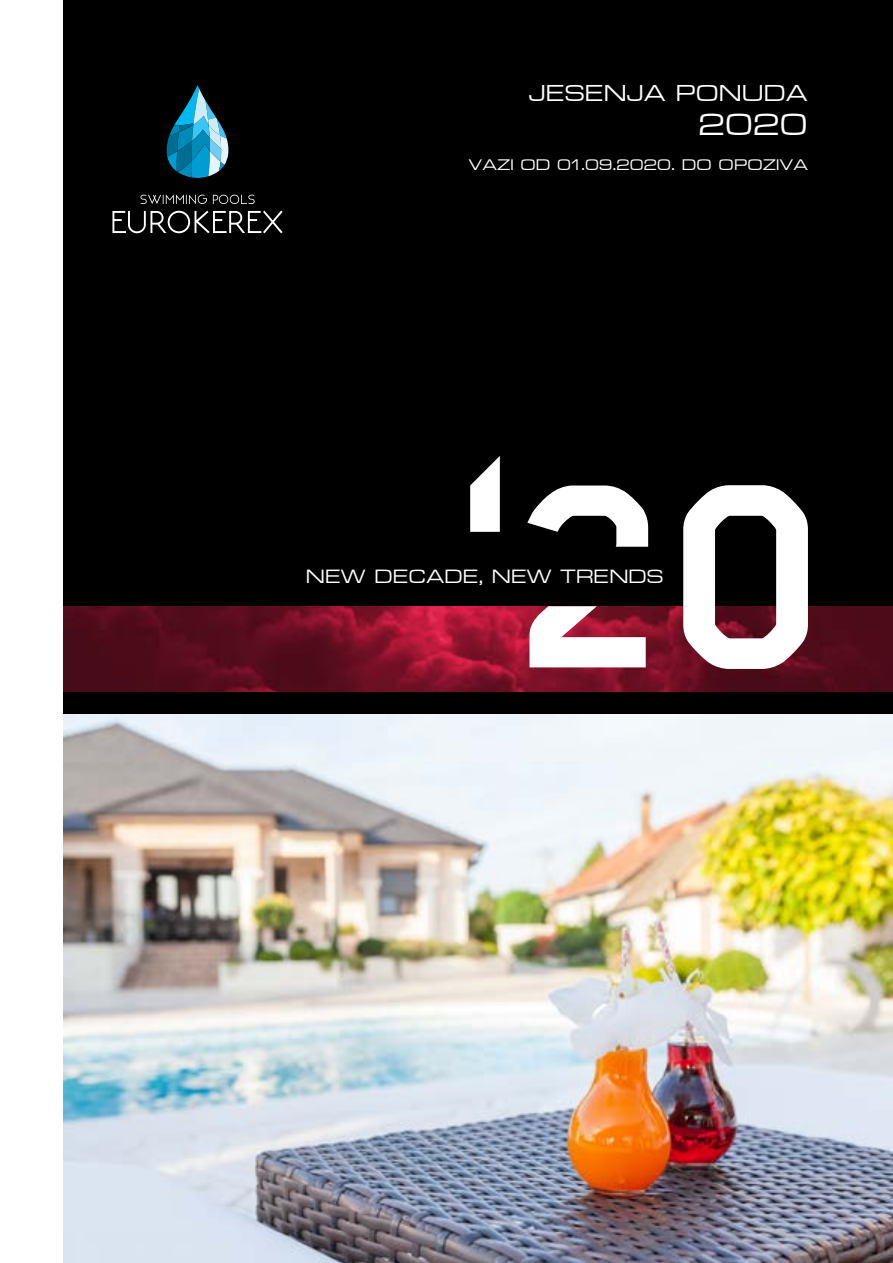
<style>
.page{position:relative;width:893px;height:1263px;background:#fff}
.page>*{position:absolute;margin:0;border:0;box-sizing:border-box;transform-origin:0 0}
.t1{font:36px "Metrostyle Extended";color:#fff}
.t2{font:27px "Metrostyle Extended";color:#fff}
.t3{font:22.5px "Metrostyle Extended";color:#fff}
.t4{font:18px "Metrostyle Extended";color:#fff}
</style>
<div class="page">
<div style="left:64px;top:0;width:829px;height:1263px;background:#000"></div>
<svg style="left:167px;top:85px;width:61px;height:93px"></svg>
<svg style="left:140px;top:194px;width:115px;height:10px"></svg>
<svg style="left:112px;top:211px;width:171px;height:22px"></svg>
<img style="left:64px;top:714px;width:829px;height:549px">
<img style="left:64px;top:606px;width:829px;height:85px">
<svg style="left:471px;top:456px;width:337px;height:213px"></svg>
<h2 class="t2" style="left:529px;top:79px;width:281px">JESENJA PONUDA</h2>
<h1 class="t1" style="left:699px;top:106px;width:111px">2020</h1>
<p class="t4" style="left:469px;top:155px;width:341px">VAZI OD 01.09.2020. DO OPOZIVA</p>
<p class="t3" style="left:306px;top:565px;width:359px">NEW DECADE, NEW TRENDS</p>
</div>
